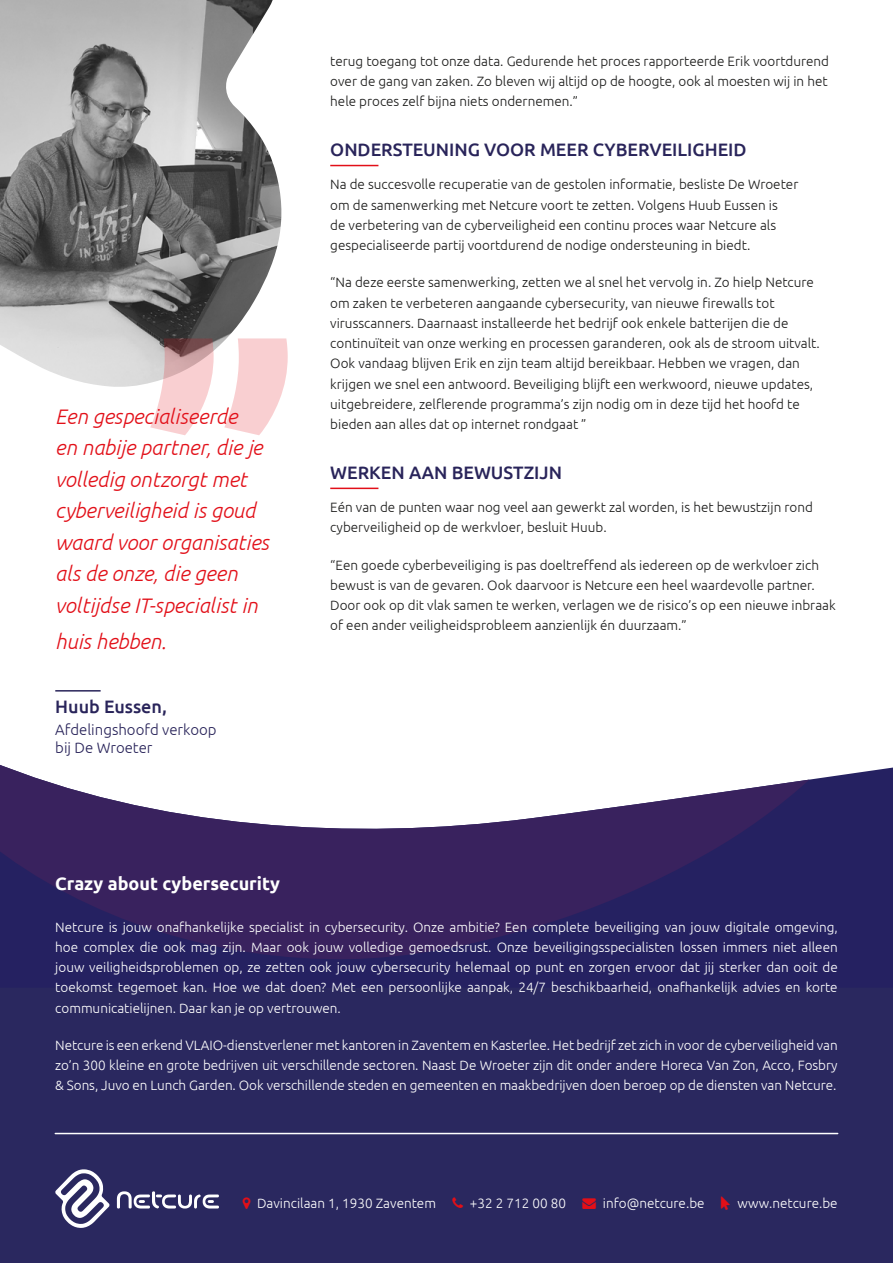
<style>
.page{position:relative;width:893px;height:1263px;background:#fff}
.page>*{position:absolute;margin:0;border:0;box-sizing:border-box;transform-origin:0 0}
.t1{font:italic 300 21px/31.5px "Ubuntu";color:#e20f18}
.t2{font:500 18px "Ubuntu";color:#29245a}
.t3{font:700 18px "Ubuntu";color:#fff}
.t4{font:300 15px/18px "Ubuntu";color:#29245a}
.t5{font:300 13.5px/20.2px "Ubuntu";color:#1c1c1b}
.t6{font:300 13.5px/20.2px "Ubuntu";color:#fff;text-align:justify}
.s1{color:#e20f18}
</style>
<div class="page">
<hr style="left:330px;top:165px;width:48px;height:1px;background:#e20f18">
<hr style="left:330px;top:488px;width:48px;height:1px;background:#e20f18">
<img style="left:0;top:0;width:282px;height:387px">
<svg style="left:150px;top:338px;width:138px;height:97px"></svg>
<hr style="left:55px;top:690px;width:46px;height:1px;background:#29245a">
<div style="left:0;top:962px;width:893px;height:301px;background:#2a285f"></div>
<div style="left:0;top:767px;width:893px;height:195px;background:#252161"></div>
<svg style="left:0;top:765px;width:809px;height:196px;fill:#39225e"></svg>
<hr style="left:55px;top:1133px;width:783px;height:1px;background:#fff">
<svg style="left:55px;top:1169px;width:55px;height:59px"></svg>
<svg style="left:117px;top:1191px;width:102px;height:17px"></svg>
<h1 class="t1" style="left:55px;top:402px;width:215px">Een gespecialiseerde<br>en nabije partner, die je volledig ontzorgt met cyberveiligheid is goud waard voor organisaties als de onze, die geen voltijdse IT-specialist in</h1>
<h1 class="t1" style="left:55px;top:627px;width:113px">huis hebben.</h1>
<h2 class="t2" style="left:55px;top:699px;width:113px">Huub Eussen,</h2>
<p class="t4" style="left:55px;top:722px;width:163px">Afdelingshoofd verkoop bij De Wroeter</p>
<p class="t5" style="left:330px;top:52px;width:500px;text-align:justify">terug toegang tot onze data. Gedurende het proces rapporteerde Erik voortdurend over de gang van zaken. Zo bleven wij altijd op de hoogte, ook al moesten wij in het hele proces zelf bijna niets ondernemen.”</p>
<h2 class="t2" style="left:330px;top:142px;width:418px">ONDERSTEUNING VOOR MEER CYBERVEILIGHEID</h2>
<p class="t5" style="left:330px;top:175px;width:470px">Na de succesvolle recuperatie van de gestolen informatie, besliste De Wroeter om de samenwerking met Netcure voort te zetten. Volgens Huub Eussen is<br>de verbetering van de cyberveiligheid een continu proces waar Netcure als gespecialiseerde partij voortdurend de nodige ondersteuning in biedt.</p>
<p class="t5" style="left:330px;top:273px;width:491px">“Na deze eerste samenwerking, zetten we al snel het vervolg in. Zo hielp Netcure om zaken te verbeteren aangaande cybersecurity, van nieuwe 昀椀rewalls tot virusscanners. Daarnaast installeerde het bedrijf ook enkele batterijen die de continuïteit van onze werking en processen garanderen, ook als de stroom uitvalt.<br>Ook vandaag blijven Erik en zijn team altijd bereikbaar. Hebben we vragen, dan krijgen we snel een antwoord. Beveiliging blijft een werkwoord, nieuwe updates, uitgebreidere, zel昀氀erende programma’s zijn nodig om in deze tijd het hoofd te bieden aan alles dat op internet rondgaat ”</p>
<h2 class="t2" style="left:330px;top:465px;width:233px">WERKEN AAN BEWUSTZIJN</h2>
<p class="t5" style="left:330px;top:498px;width:484px">Eén van de punten waar nog veel aan gewerkt zal worden, is het bewustzijn rond cyberveiligheid op de werkvloer, besluit Huub.</p>
<p class="t5" style="left:330px;top:554px;width:507px">“Een goede cyberbeveiliging is pas doeltre昀昀end als iedereen op de werkvloer zich bewust is van de gevaren. Ook daarvoor is Netcure een heel waardevolle partner.<br>Door ook op dit vlak samen te werken, verlagen we de risico’s op een nieuwe inbraak of een ander veiligheidsprobleem aanzienlijk én duurzaam.”</p>
<h2 class="t3" style="left:55px;top:876px;width:226px">Crazy about cybersecurity</h2>
<p class="t6" style="left:55px;top:917px;width:784px">Netcure is jouw onafhankelijke specialist in cybersecurity. Onze ambitie? Een complete beveiliging van jouw digitale omgeving, hoe complex die ook mag zijn. Maar ook jouw volledige gemoedsrust. Onze beveiligingsspecialisten lossen immers niet alleen jouw veiligheidsproblemen op, ze zetten ook jouw cybersecurity helemaal op punt en zorgen ervoor dat jij sterker dan ooit de toekomst tegemoet kan. Hoe we dat doen? Met een persoonlijke aanpak, 24/7 beschikbaarheid, onafhankelijk advies en korte communicatielijnen. Daar kan je op vertrouwen.</p>
<p class="t6" style="left:55px;top:1036px;width:784px">Netcure is een erkend VLAIO-dienstverlener met kantoren in Zaventem en Kasterlee. Het bedrijf zet zich in voor de cyberveiligheid van zo’n 300 kleine en grote bedrijven uit verschillende sectoren. Naast De Wroeter zijn dit onder andere Horeca Van Zon, Acco, Fosbry &amp; Sons, Juvo en Lunch Garden. Ook verschillende steden en gemeenten en maakbedrijven doen beroep op de diensten van Netcure.</p>
<p class="t6" style="left:257px;top:1192px;width:180px">Davincilaan 1, 1930 Zaventem</p>
<p class="t6" style="left:470px;top:1192px;width:236px">+32 2 712 00 80 <span class="s1">→</span> info@netcure.be</p>
<p class="t6" style="left:738px;top:1193px;width:102px">www.netcure.be</p>
</div>
